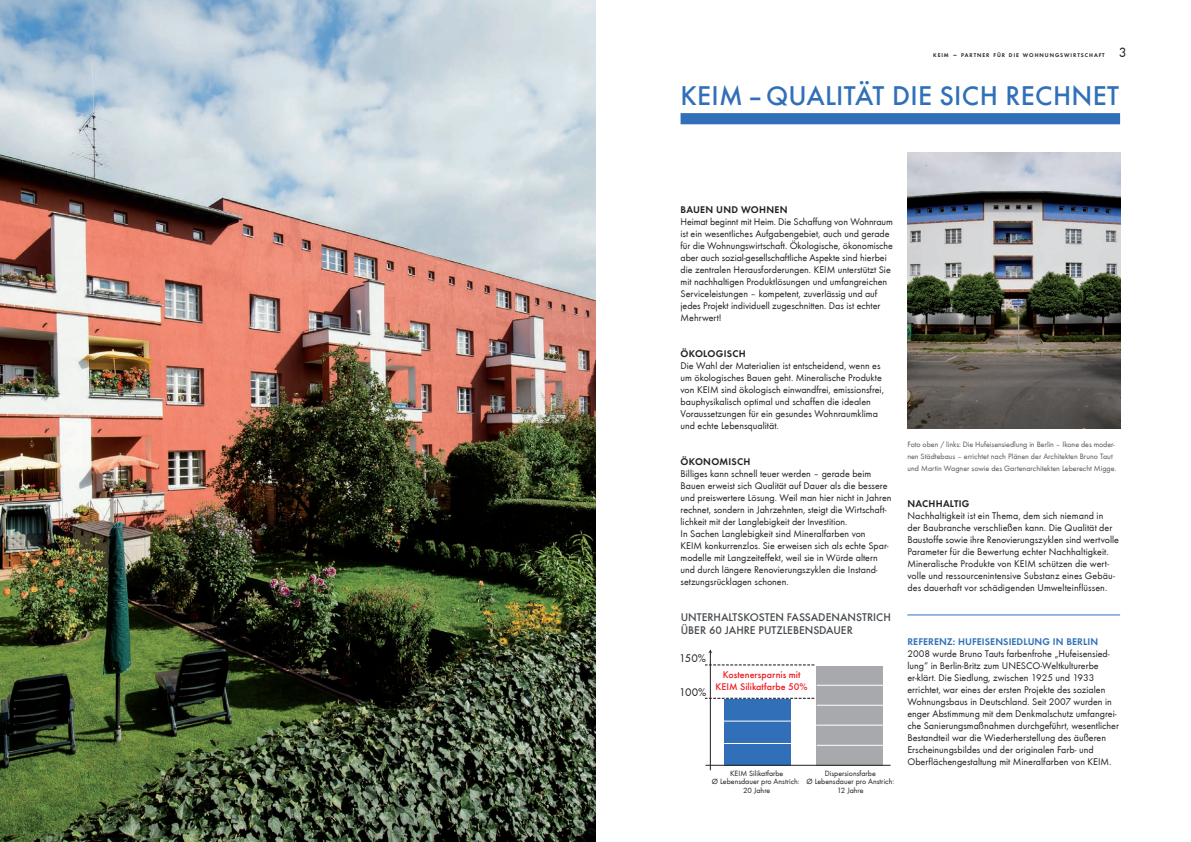
<style>
.page{position:relative;width:1191px;height:842px;background:#fff}
.page>*{position:absolute;margin:0;border:0;box-sizing:border-box;transform-origin:0 0}
.t1{font:500 28px "Futura T";letter-spacing:.01em;color:#3170b8}
.t2{font:14px "Futura T Boo";color:#231f20}
.t3{font:500 11.5px/12.9px "Futura T";color:#43494d}
.t4{font:11.5px "Futura T Boo";letter-spacing:-.03em;color:#231f20}
.t5{font:10px/12px "Futura T Boo";color:#231f20}
.t6{font:10px "Futura T Dem";letter-spacing:.025em;color:#231f20}
.t7{font:500 10px/11.5px "Futura T";color:#ee1d23;text-align:center}
.t8{font:10px "Futura T Dem";letter-spacing:.01em;color:#3170b8}
.t9{font:8px/12px "Futura T Boo";color:#57585a}
.t10{font:7.9px/8.6px "Futura T Boo";color:#231f20;text-align:center}
.t11{font:5.6px "Futura T Dem";letter-spacing:.17em;color:#231f20}
.s1{font-size:8px}
</style>
<div class="page">
<div style="left:680px;top:113px;width:440px;height:11px;background:#3170b8"></div>
<img style="left:0;top:0;width:595px;height:842px">
<hr style="left:907px;top:614px;width:213px;height:1px;background:#3170b8">
<img style="left:907px;top:153px;width:213px;height:276px">
<svg style="left:705px;top:664px;width:110px;height:1px"></svg>
<svg style="left:705px;top:698px;width:110px;height:1px"></svg>
<div style="left:724px;top:699px;width:66px;height:66px;background:#3170b8"></div>
<div style="left:816px;top:666px;width:67px;height:99px;background:#a8a9ad"></div>
<hr style="left:723px;top:721px;width:68px;height:1px;background:#fff">
<hr style="left:724px;top:743px;width:67px;height:1px;background:#fff">
<hr style="left:816px;top:685px;width:68px;height:1px;background:#fff">
<hr style="left:816px;top:705px;width:68px;height:1px;background:#fff">
<hr style="left:816px;top:725px;width:67px;height:1px;background:#fff">
<hr style="left:816px;top:745px;width:68px;height:1px;background:#fff">
<hr style="left:710px;top:652px;width:1px;height:118px;background:#231f20">
<hr style="left:705px;top:765px;width:185px;height:1px;background:#231f20">
<p class="t11" style="left:933px;top:52px;width:173px">KEIM <span class="s1">–</span> PARTNER FÜR DIE WOHNUNGSWIRTSCHAFT</p>
<h2 class="t2" style="left:1119px;top:44px;width:9px">3</h2>
<h1 class="t1" style="left:680px;top:79px;width:440px">KEIM – QUALITÄT DIE SICH RECHNET</h1>
<p class="t6" style="left:680px;top:203px;width:108px">BAUEN UND WOHNEN</p>
<p class="t5" style="left:680px;top:215px;width:214px">Heimat beginnt mit Heim. Die Schaffung von Wohnraum ist ein wesentliches Aufgabengebiet, auch und gerade für die Wohnungswirtschaft. Ökologische, ökonomische aber auch sozial-gesellschaftliche Aspekte sind hierbei die zentralen Herausforderungen. KEIM unterstützt Sie mit nachhaltigen Produktlösungen und umfangreichen Serviceleistungen – kompetent, zuverlässig und auf jedes Projekt individuell zugeschnitten. Das ist echter Mehrwert!</p>
<p class="t6" style="left:680px;top:347px;width:67px">ÖKOLOGISCH</p>
<p class="t5" style="left:680px;top:359px;width:205px">Die Wahl der Materialien ist entscheidend, wenn es um ökologisches Bauen geht. Mineralische Produkte von KEIM sind ökologisch einwandfrei, emissionsfrei, bauphysikalisch optimal und schaffen die idealen Voraussetzungen für ein gesundes Wohnraumklima und echte Lebensqualität.</p>
<p class="t6" style="left:680px;top:455px;width:71px">ÖKONOMISCH</p>
<p class="t5" style="left:680px;top:467px;width:212px">Billiges kann schnell teuer werden – gerade beim Bauen erweist sich Qualität auf Dauer als die bessere und preiswertere Lösung. Weil man hier nicht in Jahren rechnet, sondern in Jahrzehnten, steigt die Wirtschaft&shy;lichkeit mit der Langlebigkeit der Investition.<br>In Sachen Langlebigkeit sind Mineralfarben von<br>KEIM konkurrenzlos. Sie erweisen sich als echte Spar&shy;modelle mit Langzeiteffekt, weil sie in Würde altern und durch längere Renovierungszyklen die Instand&shy;setzungsrücklagen schonen.</p>
<p class="t3" style="left:681px;top:611px;width:212px">UNTERHALTSKOSTEN FASSADENANSTRICH<br>ÜBER 60 JAHRE PUTZLEBENSDAUER</p>
<p class="t4" style="left:679px;top:652px;width:28px">150%</p>
<p class="t4" style="left:679px;top:686px;width:29px">100%</p>
<p class="t7" style="left:715px;top:669px;width:94px">Kostenersparnis mit<br>KEIM Silikatfarbe 50%</p>
<p class="t10" style="left:712px;top:769px;width:89px">KEIM Silikatfarbe<br>Ø Lebensdauer pro Anstrich:<br>20 Jahre</p>
<p class="t10" style="left:806px;top:769px;width:89px">Dispersionsfarbe<br>Ø Lebensdauer pro Anstrich:<br>12 Jahre</p>
<p class="t9" style="left:907px;top:438px;width:211px">Foto oben / links: Die Hufeisensiedlung in Berlin – Ikone des moder&shy;nen Städtebaus – errichtet nach Plänen der Architekten Bruno Taut und Martin Wagner sowie des Gartenarchitekten Leberecht Migge.</p>
<p class="t6" style="left:907px;top:497px;width:63px">NACHHALTIG</p>
<p class="t5" style="left:907px;top:509px;width:213px">Nachhaltigkeit ist ein Thema, dem sich niemand in der Baubranche verschließen kann. Die Qualität der Baustoffe sowie ihre Renovierungszyklen sind wertvolle Parameter für die Bewertung echter Nachhaltigkeit.<br>Mineralische Produkte von KEIM schützen die wert&shy;volle und ressourcenintensive Substanz eines Gebäu&shy;des dauerhaft vor schädigenden Umwelteinflüssen.</p>
<p class="t8" style="left:907px;top:635px;width:192px">REFERENZ: HUFEISENSIEDLUNG IN BERLIN</p>
<p class="t5" style="left:907px;top:647px;width:213px">2008 wurde Bruno Tauts farbenfrohe „Hufeisensied&shy;lung“ in Berlin-Britz zum UNESCO-Weltkulturerbe er-klärt. Die Siedlung, zwischen 1925 und 1933 errichtet, war eines der ersten Projekte des sozialen Wohnungsbaus in Deutschland. Seit 2007 wurden in enger Abstimmung mit dem Denkmalschutz umfangrei&shy;che Sanierungsmaßnahmen durchgeführt, wesentlicher Bestandteil war die Wiederherstellung des äußeren Erscheinungsbildes und der originalen Farb- und Oberflächengestaltung mit Mineralfarben von KEIM.</p>
</div>
